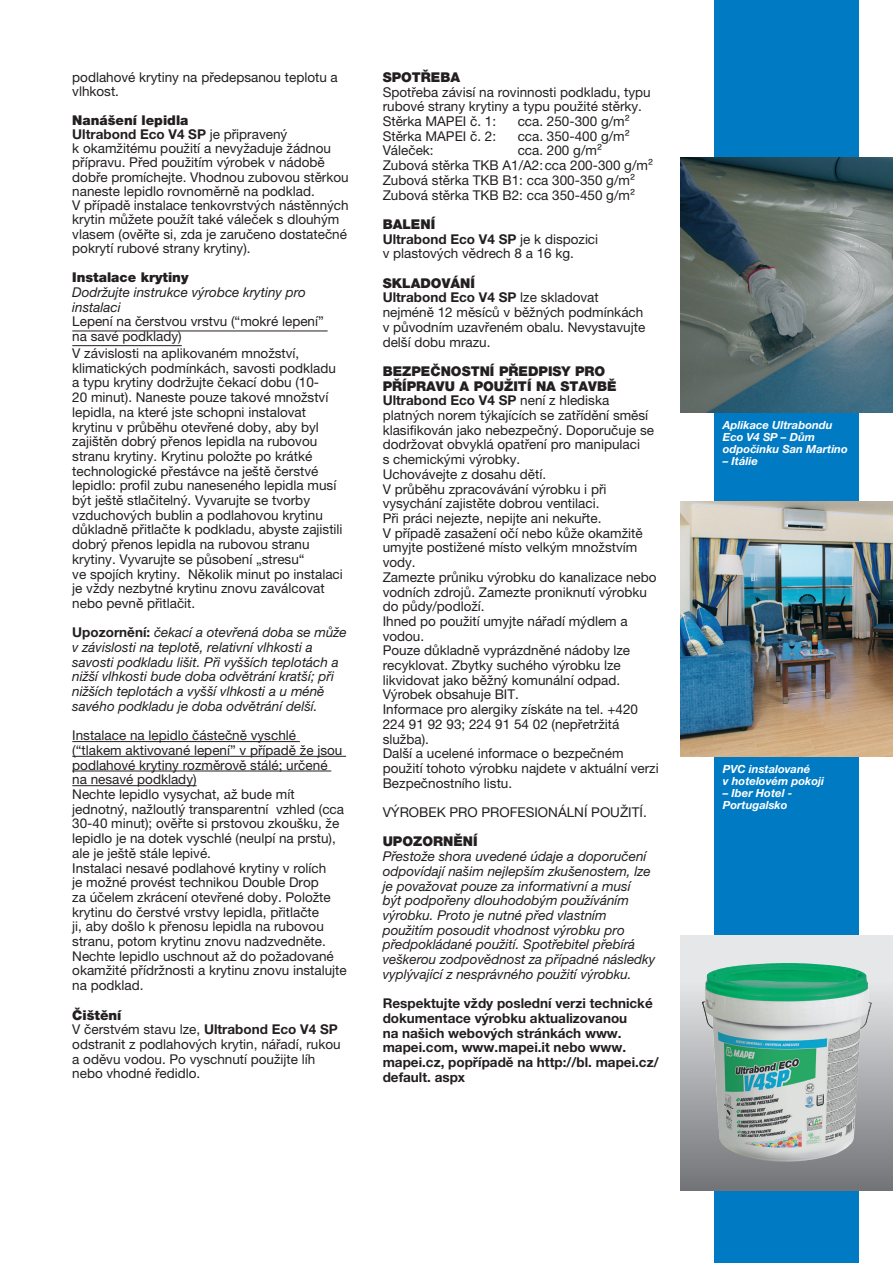
<style>
.page{position:relative;width:893px;height:1263px;background:#fff}
.page>*{position:absolute;margin:0;border:0;box-sizing:border-box;transform-origin:0 0}
.Testo_Base{font:13.5px/14.7px "Helvetica Neue LTW1 G";color:#231f20}
.Testo_Base-2{font:italic 13.5px/14.7px "Helvetica Neue LTW1 G";color:#231f20}
.Testo_Base-3{font:700 13.5px/14.7px "Helvetica Neue LTW1 G";color:#231f20}
.Titoli{font:900 13.5px/14.7px "Helvetica Neue LTW1 G";color:#231f20}
.Testo_Base-4{font:900 13.5px "Helvetica Neue LTW1 G";color:#231f20}
.Didascalie{font:italic 700 11.25px/12px "Helvetica Neue LTW1 G";color:#fff}
.s1{font-weight:700}
.s2{font-weight:700;font-style:normal}
</style>
<div class="page">
<div style="left:714px;top:0;width:145px;height:1263px;background:#007ac2"></div>
<hr style="left:72px;top:331px;width:256px;height:1px;background:#231f20">
<hr style="left:72px;top:345px;width:110px;height:1px;background:#231f20">
<hr style="left:72px;top:741px;width:228px;height:1px;background:#231f20">
<hr style="left:72px;top:756px;width:274px;height:1px;background:#231f20">
<hr style="left:72px;top:771px;width:259px;height:1px;background:#231f20">
<hr style="left:72px;top:785px;width:125px;height:1px;background:#231f20">
<img style="left:680px;top:157px;width:213px;height:255px">
<img style="left:680px;top:502px;width:213px;height:255px">
<svg style="left:680px;top:935px;width:213px;height:256px;background:#a3b4b0"></svg>
<img style="left:702px;top:963px;width:79px;height:106px">
<p class="Testo_Base" style="left:72px;top:70px;width:267px;line-height:14.2px">podlahové krytiny na předepsanou teplotu a vlhkost.</p>
<p class="Titoli" style="left:72px;top:113px;width:118px">Nanášení lepidla</p>
<p class="Testo_Base" style="left:72px;top:127px;width:278px;line-height:14.2px"><span class="s1">Ultrabond Eco V4 SP</span> je připravený<br>k okamžitému použití a nevyžaduje žádnou přípravu. Před použitím výrobek v nádobě dobře promíchejte. Vhodnou zubovou stěrkou naneste lepidlo rovnoměrně na podklad.</p>
<p class="Testo_Base" style="left:72px;top:198px;width:278px;line-height:14.2px">V případě instalace tenkovrstvých nástěnných krytin můžete použít také váleček s dlouhým vlasem (ověřte si, zda je zaručeno dostatečné pokrytí rubové strany krytiny).</p>
<p class="Testo_Base-4" style="left:72px;top:269px;width:118px">Instalace krytiny</p>
<p class="Testo_Base-2" style="left:72px;top:285px;width:235px">Dodržujte instrukce výrobce krytiny pro instalaci</p>
<p class="Testo_Base" style="left:72px;top:314px;width:253px">Lepení na čerstvou vrstvu (“mokré lepení” na savé podklady)</p>
<p class="Testo_Base" style="left:72px;top:346px;width:272px">V závislosti na aplikovaném množství, klimatických podmínkách, savosti podkladu a typu krytiny dodržujte čekací dobu (10-<br>20 minut). Naneste pouze takové množství lepidla, na které jste schopni instalovat krytinu v průběhu otevřené doby, aby byl zajištěn dobrý přenos lepidla na rubovou stranu krytiny. Krytinu položte po krátké technologické přestávce na ještě čerstvé lepidlo: profil zubu naneseného lepidla musí být ještě stlačitelný. Vyvarujte se tvorby vzduchových bublin a podlahovou krytinu důkladně přitlačte k podkladu, abyste zajistili dobrý přenos lepidla na rubovou stranu krytiny. Vyvarujte se působení „stresu“<br>ve spojích krytiny. Několik minut po instalaci je vždy nezbytné krytinu znovu zaválcovat nebo pevně přitlačit.</p>
<p class="Testo_Base-2" style="left:72px;top:625px;width:276px"><span class="s2">Upozornění:</span> čekací a otevřená doba se může v závislosti na teplotě, relativní vlhkosti a savosti podkladu lišit. Při vyšších teplotách a nižší vlhkosti bude doba odvětrání kratší; při nižších teplotách a vyšší vlhkosti a u méně savého podkladu je doba odvětrání delší.</p>
<p class="Testo_Base" style="left:72px;top:728px;width:272px">Instalace na lepidlo částečně vyschlé (“tlakem aktivované lepení” v případě že jsou podlahové krytiny rozměrově stálé; určené na nesavé podklady)</p>
<p class="Testo_Base" style="left:72px;top:787px;width:273px">Nechte lepidlo vysychat, až bude mít jednotný, nažloutlý transparentní vzhled (cca 30-40 minut); ověřte si prstovou zkoušku, že lepidlo je na dotek vyschlé (neulpí na prstu), ale je ještě stále lepivé.</p>
<p class="Testo_Base" style="left:72px;top:860px;width:276px">Instalaci nesavé podlahové krytiny v rolích<br>je možné provést technikou Double Drop<br>za účelem zkrácení otevřené doby. Položte krytinu do čerstvé vrstvy lepidla, přitlačte<br>ji, aby došlo k přenosu lepidla na rubovou stranu, potom krytinu znovu nadzvedněte.<br>Nechte lepidlo uschnout až do požadované okamžité přídržnosti a krytinu znovu instalujte na podklad.</p>
<p class="Titoli" style="left:72px;top:1007px;width:51px">Čištění</p>
<p class="Testo_Base" style="left:72px;top:1022px;width:270px">V čerstvém stavu lze, <span class="s1">Ultrabond Eco V4 SP </span>odstranit z podlahových krytin, nářadí, rukou a oděvu vodou. Po vyschnutí použijte líh nebo vhodné ředidlo.</p>
<p class="Titoli" style="left:383px;top:70px;width:79px">SPOTŘEBA</p>
<p class="Testo_Base" style="left:383px;top:84px;width:270px">Spotřeba závisí na rovinnosti podkladu, typu rubové strany krytiny a typu použité stěrky.</p>
<p class="Testo_Base" style="left:383px;top:114px;width:115px">Stěrka MAPEI č. 1:</p>
<p class="Testo_Base" style="left:518px;top:114px;width:114px">cca. 250-300 g/m²</p>
<p class="Testo_Base" style="left:383px;top:128px;width:115px">Stěrka MAPEI č. 2:</p>
<p class="Testo_Base" style="left:518px;top:128px;width:114px">cca. 350-400 g/m²</p>
<p class="Testo_Base" style="left:383px;top:143px;width:53px">Váleček:</p>
<p class="Testo_Base" style="left:518px;top:143px;width:86px">cca. 200 g/m²</p>
<p class="Testo_Base" style="left:383px;top:158px;width:272px">Zubová stěrka TKB A1/A2:cca 200-300 g/m²</p>
<p class="Testo_Base" style="left:383px;top:173px;width:254px">Zubová stěrka TKB B1: cca 300-350 g/m²</p>
<p class="Testo_Base" style="left:383px;top:187px;width:254px">Zubová stěrka TKB B2: cca 350-450 g/m²</p>
<p class="Titoli" style="left:383px;top:217px;width:54px">BALENÍ</p>
<p class="Testo_Base" style="left:383px;top:231px;width:217px"><span class="s1">Ultrabond Eco V4 SP</span> je k dispozici v plastových vědrech 8 a 16 kg.</p>
<p class="Titoli" style="left:383px;top:276px;width:94px">SKLADOVÁNÍ</p>
<p class="Testo_Base" style="left:383px;top:290px;width:264px"><span class="s1">Ultrabond Eco V4 SP</span> lze skladovat nejméně 12 měsíců v běžných podmínkách v původním uzavřeném obalu. Nevystavujte delší dobu mrazu.</p>
<p class="Titoli" style="left:383px;top:364px;width:235px">BEZPEČNOSTNÍ PŘEDPISY PRO<br>PŘÍPRAVU A POUŽITÍ NA STAVBĚ</p>
<p class="Testo_Base" style="left:383px;top:393px;width:273px"><span class="s1">Ultrabond Eco V4 SP</span> není z hlediska platných norem týkajících se zatřídění směsí klasifikován jako nebezpečný. Doporučuje se dodržovat obvyklá opatření pro manipulaci<br>s chemickými výrobky.</p>
<p class="Testo_Base" style="left:383px;top:467px;width:165px">Uchovávejte z dosahu dětí.</p>
<p class="Testo_Base" style="left:383px;top:481px;width:225px">V průběhu zpracovávání výrobku i při vysychání zajistěte dobrou ventilaci.</p>
<p class="Testo_Base" style="left:383px;top:511px;width:220px">Při práci nejezte, nepijte ani nekuřte.</p>
<p class="Testo_Base" style="left:383px;top:525px;width:261px">V případě zasažení očí nebo kůže okamžitě umyjte postižené místo velkým množstvím vody.</p>
<p class="Testo_Base" style="left:383px;top:569px;width:275px">Zamezte průniku výrobku do kanalizace nebo vodních zdrojů. Zamezte proniknutí výrobku do půdy/podloží.</p>
<p class="Testo_Base" style="left:383px;top:614px;width:247px">Ihned po použití umyjte nářadí mýdlem a vodou.</p>
<p class="Testo_Base" style="left:383px;top:643px;width:249px">Pouze důkladně vyprázdněné nádoby lze recyklovat. Zbytky suchého výrobku lze likvidovat jako běžný komunální odpad.<br>Výrobek obsahuje BIT.</p>
<p class="Testo_Base" style="left:383px;top:702px;width:257px">Informace pro alergiky získáte na tel. +420<br>224 91 92 93; 224 91 54 02 (nepřetržitá služba).</p>
<p class="Testo_Base" style="left:383px;top:746px;width:278px">Další a ucelené informace o bezpečném použití tohoto výrobku najdete v aktuální verzi<br>Bezpečnostního listu.</p>
<p class="Testo_Base" style="left:383px;top:805px;width:266px">VÝROBEK PRO PROFESIONÁLNÍ POUŽITÍ.</p>
<p class="Titoli" style="left:383px;top:834px;width:96px">UPOZORNĚNÍ</p>
<p class="Testo_Base-2" style="left:383px;top:849px;width:274px">Přestože shora uvedené údaje a doporučení odpovídají našim nejlepším zkušenostem, lze je považovat pouze za informativní a musí<br>být podpořeny dlouhodobým používáním výrobku. Proto je nutné před vlastním použitím posoudit vhodnost výrobku pro předpokládané použití. Spotřebitel přebírá veškerou zodpovědnost za případné následky vyplývající z nesprávného použití výrobku.</p>
<p class="Testo_Base-3" style="left:383px;top:996px;width:272px">Respektujte vždy poslední verzi technické dokumentace výrobku aktualizovanou</p>
<p class="Testo_Base-3" style="left:383px;top:1025px;width:277px">na našich webových stránkách www. mapei.com, www.mapei.it nebo www. mapei.cz, popřípadě na http://bl. mapei.cz/ default. aspx</p>
<p class="Didascalie" style="left:723px;top:419px;width:126px">Aplikace Ultrabondu<br>Eco V4 SP – Dům odpočinku San Martino</p>
<p class="Didascalie" style="left:723px;top:455px;width:37px">– Itálie</p>
<p class="Didascalie" style="left:723px;top:763px;width:103px">PVC instalované<br>v hotelovém pokoji</p>
<p class="Didascalie" style="left:723px;top:787px;width:71px">– Iber Hotel -<br>Portugalsko</p>
</div>
